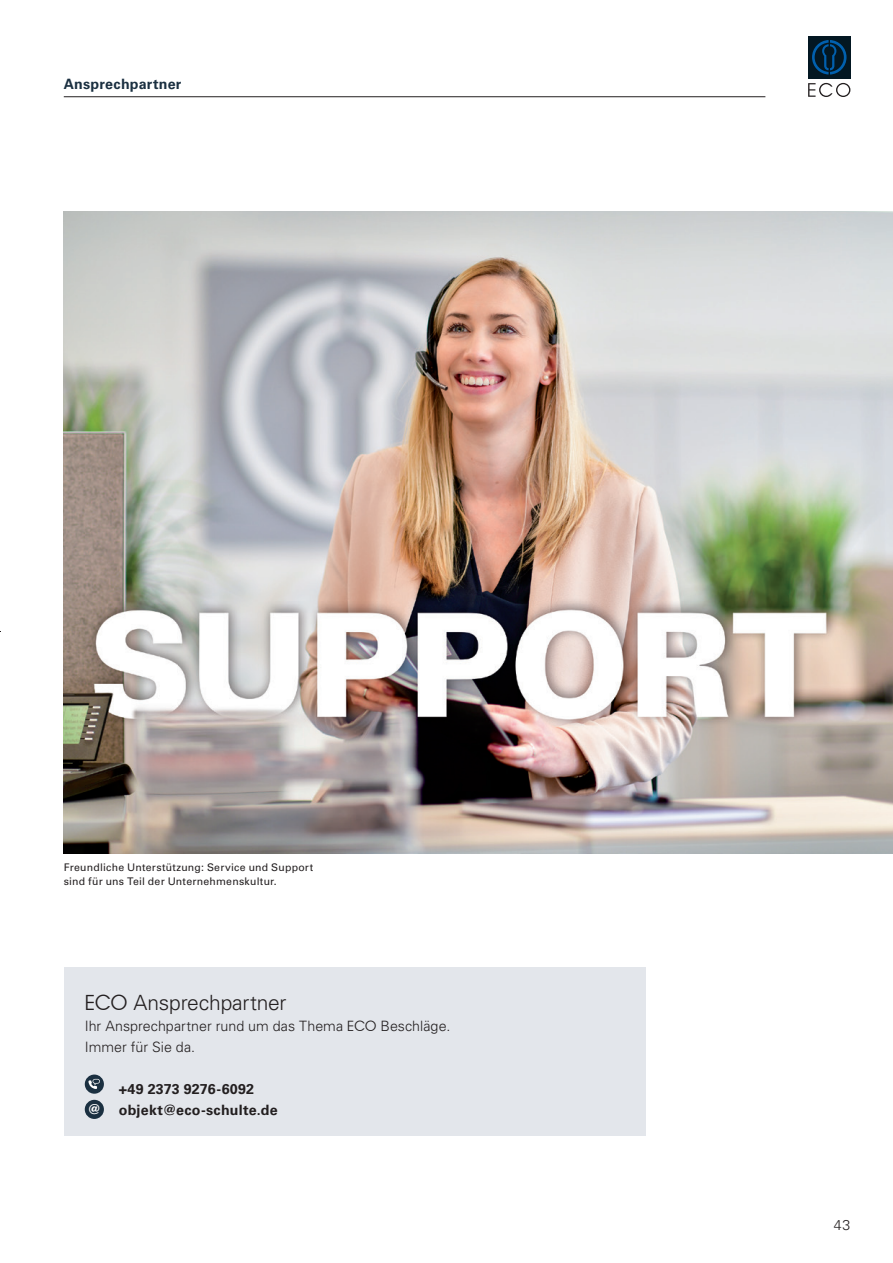
<style>
.page{position:relative;width:893px;height:1263px;background:#fff}
.page>*{position:absolute;margin:0;border:0;box-sizing:border-box;transform-origin:0 0}
.t1{font:300 21px "Univers LT Pro 45";letter-spacing:-.01em;color:#231f20}
.t2{font:300 14.25px/21px "Univers LT Pro 45";color:#231f20}
.t3{font:700 14.25px "Univers LT Pro 65";letter-spacing:.015em;color:#231f20}
.t4{font:700 14.25px "Univers LT Pro 65";letter-spacing:.015em;color:#1b3041}
.t5{font:900 13.5px "Univers LT Pro 75";color:#fff}
.t6{font:10.5px/13.5px "Univers LT Pro 55 Roman";letter-spacing:.025em;color:#231f20}
.s1{font-family:"Avant Garde IT Cby BT";font-weight:400}
</style>
<div class="page">
<div style="left:64px;top:968px;width:582px;height:168px;background:#dfe2e8"></div>
<svg style="left:85px;top:1074px;width:19px;height:20px"></svg>
<svg style="left:88px;top:1079px;width:12px;height:10px"></svg>
<div style="left:85px;top:1100px;width:19px;height:19px;background:#1b3041;border-radius:50%"></div>
<img style="left:64px;top:212px;width:829px;height:642px">
<hr style="left:64px;top:96px;width:701px;height:1px;background:#231f20">
<div style="left:808px;top:36px;width:42px;height:42px;background:#031722"></div>
<svg style="left:812px;top:40px;width:34px;height:35px"></svg>
<svg style="left:808px;top:83px;width:42px;height:14px"></svg>
<h2 class="t4" style="left:64px;top:76px;width:119px">Ansprechpartner</h2>
<p class="t6" style="left:64px;top:861px;width:251px">Freundliche Unterstützung: Service und Support sind für uns Teil der Unternehmenskultur.</p>
<h1 class="t1" style="left:85px;top:989px;width:203px"><span class="s1">ECO</span> Ansprechpartner</h1>
<h2 class="t2" style="left:85px;top:1015px;width:364px">Ihr Ansprechpartner rund um das Thema <span class="s1">ECO</span> Beschläge.<br>Immer für Sie da.</h2>
<h2 class="t3" style="left:119px;top:1080px;width:137px">+49 2373 9276-6092</h2>
<p class="t5" style="left:89px;top:1100px;width:11px">@</p>
<h2 class="t3" style="left:119px;top:1101px;width:160px">objekt@eco-schulte.de</h2>
<h2 class="t2" style="left:834px;top:1214px;width:18px">43</h2>
</div>
